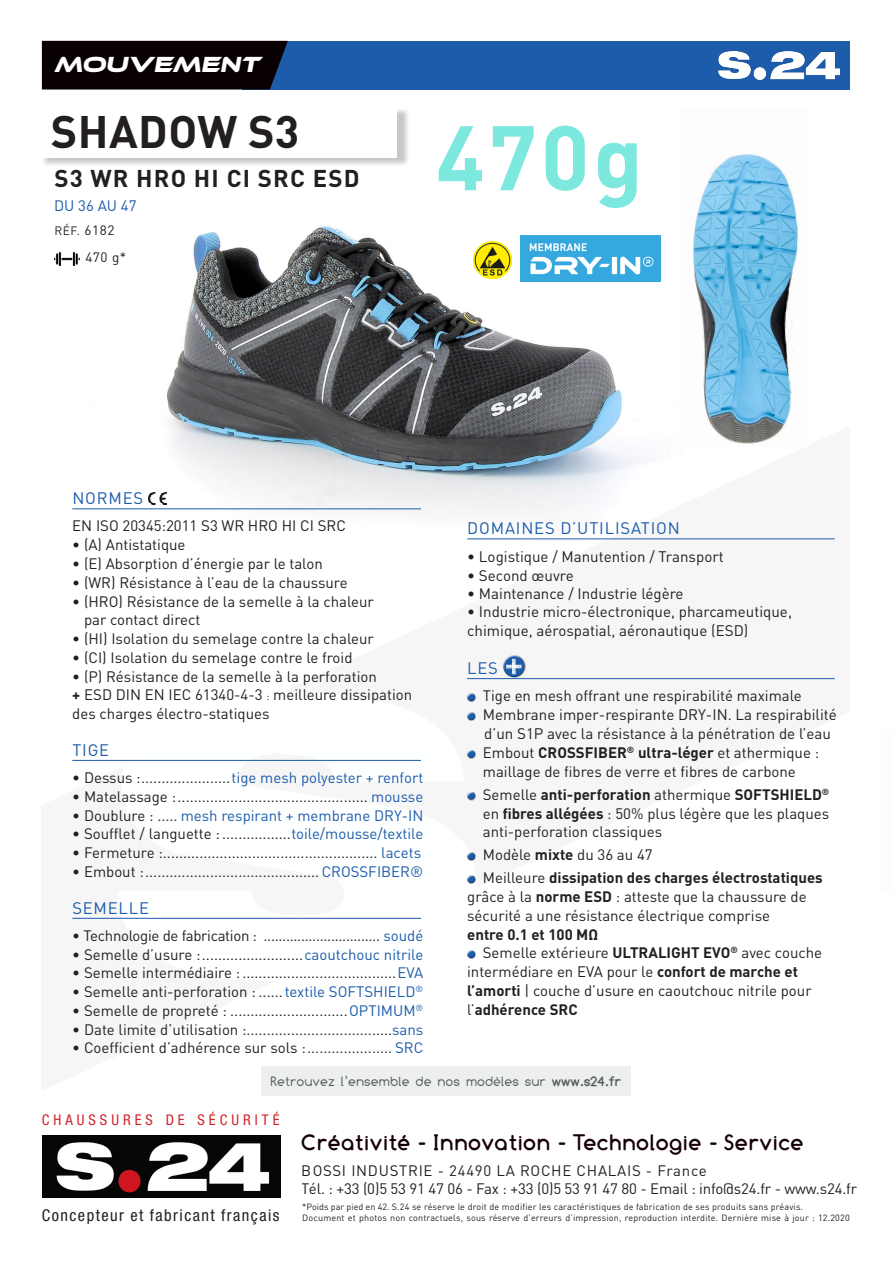
<style>
.page{position:relative;width:893px;height:1263px;background:#fff}
.page>*{position:absolute;margin:0;border:0;box-sizing:border-box;transform-origin:0 0}
.t1{font:700 90px "DIN Pro";color:#7ce8de}
.style_chaussure{font:700 45px "DIN Pro";letter-spacing:.01em;color:#231f20}
.t2{font:700 24px "DIN Pro";letter-spacing:.05em;color:#231f20}
.t3{font:italic 22.5px "Ethnocentric Rg";color:#fff}
.t4{font:700 21.9px "Comfortaa";letter-spacing:.06em;color:#160005}
.t5{font:16.5px "DIN Pro";letter-spacing:.05em;color:#1c5cab}
.t6{font:condensed 16.35px "Helvetica Neue LT Std";letter-spacing:.09em;color:#231f20}
.t7{font:15.15px/18.9px "DIN Pro";color:#231f20}
.t8{font:15px/18.8px "DIN Pro";color:#231f20}
.t9{font:15px/17.9px "DIN Pro";letter-spacing:.03em;color:#231f20}
.t10{font:15px "DIN Pro";letter-spacing:-.02em;color:#231f20}
.t11{font:15px "DIN Pro";color:#1c5cab}
.t12{font:700 15px "DIN Pro";color:#231f20}
.t13{font:condensed 14.85px "Helvetica Neue LT Std";letter-spacing:.27em;color:#d1232a}
.t14{font:13.5px "Comfortaa";letter-spacing:.02em;color:#555a60}
.t15{font:13.5px "DIN Pro";color:#231f20}
.t16{font:12px "DIN Pro";color:#231f20}
.t17{font:9px "DIN Pro";letter-spacing:.02em;color:#231f20}
.s1{font-size:13.5px}
.s2{font-weight:700}
.s3{font-size:10.5px}
.s4{color:#1c5cab}
.s5{color:#231f20}
</style>
<div class="page">
<img style="left:167px;top:226px;width:494px;height:199px">
<img style="left:72px;top:425px;width:763px;height:493px">
<div style="left:261px;top:1066px;width:370px;height:30px;background:#edefed"></div>
<div style="left:42px;top:107px;width:368px;height:60px;background:#231f20;opacity:.25"></div>
<div style="left:38px;top:108px;width:359px;height:50px;background:#fff"></div>
<img style="left:42px;top:1135px;width:239px;height:63px">
<div style="left:242px;top:41px;width:608px;height:49px;background:#1c5cab"></div>
<div style="left:42px;top:41px;width:246px;height:49px;background:#090002"></div>
<img style="left:718px;top:51px;width:122px;height:28px">
<img style="left:55px;top:253px;width:25px;height:12px">
<hr style="left:72px;top:508px;width:349px;height:1px;background:#1c5cab">
<hr style="left:72px;top:760px;width:349px;height:1px;background:#1c5cab">
<hr style="left:72px;top:918px;width:349px;height:1px;background:#1c5cab">
<svg style="left:149px;top:492px;width:18px;height:13px"></svg>
<hr style="left:467px;top:538px;width:368px;height:1px;background:#1c5cab">
<hr style="left:467px;top:678px;width:368px;height:1px;background:#1c5cab">
<div style="left:466px;top:692px;width:11px;height:8px;background:#f6f6f6"></div>
<div style="left:466px;top:693px;width:11px;height:10px;background:#231f20;opacity:.75"></div>
<div style="left:466px;top:711px;width:11px;height:8px;background:#f6f6f6"></div>
<div style="left:466px;top:712px;width:11px;height:10px;background:#231f20;opacity:.75"></div>
<div style="left:466px;top:749px;width:11px;height:8px;background:#f6f6f6"></div>
<div style="left:466px;top:750px;width:11px;height:10px;background:#231f20;opacity:.75"></div>
<div style="left:466px;top:790px;width:11px;height:8px;background:#f6f6f6"></div>
<div style="left:466px;top:792px;width:11px;height:10px;background:#231f20;opacity:.75"></div>
<div style="left:466px;top:851px;width:11px;height:8px;background:#f6f6f6"></div>
<div style="left:466px;top:852px;width:11px;height:10px;background:#231f20;opacity:.75"></div>
<div style="left:466px;top:874px;width:11px;height:8px;background:#fff"></div>
<div style="left:466px;top:875px;width:11px;height:10px;background:#231f20;opacity:.75"></div>
<div style="left:466px;top:950px;width:11px;height:10px;background:#231f20;opacity:.75"></div>
<svg style="left:502px;top:654px;width:24px;height:17px"></svg>
<div style="left:503px;top:657px;width:23px;height:22px;background:#231f20;opacity:.75"></div>
<svg style="left:506px;top:659px;width:16px;height:15px"></svg>
<img style="left:474px;top:241px;width:38px;height:38px">
<img style="left:679px;top:154px;width:129px;height:292px">
<img style="left:521px;top:235px;width:140px;height:46px">
<p class="t3" style="left:54px;top:51px;width:208px">MOUVEMENT</p>
<p class="style_chaussure" style="left:51px;top:101px;width:250px">SHADOW S3</p>
<p class="t2" style="left:54px;top:162px;width:307px">S3 WR HRO HI CI SRC ESD</p>
<p class="t16" style="left:54px;top:223px;width:62px">RÉF. <span class="s1">6182</span></p>
<p class="t15" style="left:85px;top:248px;width:42px">470 g*</p>
<p class="t11" style="left:54px;top:195px;width:84px">DU 36 AU 47</p>
<p class="t1" style="left:436px;top:97px;width:209px">470g</p>
<p class="t5" style="left:72px;top:487px;width:72px">NORMES</p>
<p class="t8" style="left:72px;top:516px;width:275px">EN ISO 20345:2011 S3 WR HRO HI CI SRC</p>
<p class="t8" style="left:72px;top:535px;width:115px">• (A) Antistatique</p>
<p class="t8" style="left:72px;top:554px;width:252px">• (E) Absorption d’énergie par le talon</p>
<p class="t8" style="left:72px;top:572px;width:277px">• (WR) Résistance à l’eau de la chaussure</p>
<p class="t8" style="left:84px;top:591px;width:291px;text-indent:-12px">• (HRO) Résistance de la semelle à la chaleur par contact direct</p>
<p class="t8" style="left:72px;top:629px;width:303px">• (HI) Isolation du semelage contre la chaleur</p>
<p class="t8" style="left:72px;top:647px;width:282px">• (CI) Isolation du semelage contre le froid</p>
<p class="t8" style="left:72px;top:666px;width:306px">• (P) Résistance de la semelle à la perforation</p>
<p class="t8" style="left:72px;top:685px;width:341px"><span class="s2">+</span> ESD DIN EN IEC 61340-4-3 <span class="s3">:</span> meilleure dissipation des charges électro-statiques</p>
<p class="t5" style="left:72px;top:738px;width:38px">TIGE</p>
<p class="t8" style="left:72px;top:768px;width:353px">• Dessus :......................<span class="s4">tige mesh polyester + renfort</span></p>
<p class="t8" style="left:72px;top:786px;width:353px">• Matelassage :............................................... <span class="s4">mousse</span></p>
<p class="t11" style="left:72px;top:805px;width:353px"><span class="s5">• Doublure : .....</span> mesh respirant + membrane DRY-IN</p>
<p class="t8" style="left:72px;top:824px;width:352px">• Soufflet / languette :.................<span class="s4">toile/mousse/textile</span></p>
<p class="t8" style="left:72px;top:843px;width:350px">• Fermeture :..................................................... <span class="s4">lacets</span></p>
<p class="t8" style="left:72px;top:861px;width:353px">• Embout :........................................... <span class="s4">CROSSFIBER®</span></p>
<p class="t5" style="left:72px;top:896px;width:78px">SEMELLE</p>
<p class="t10" style="left:72px;top:925px;width:353px">• Technologie de fabrication : ............................... <span class="s4">soudé</span></p>
<p class="t8" style="left:72px;top:944px;width:353px">• Semelle d’usure :.........................<span class="s4">caoutchouc nitrile</span></p>
<p class="t8" style="left:72px;top:963px;width:353px">• Semelle intermédiaire :......................................<span class="s4">EVA</span></p>
<p class="t8" style="left:72px;top:982px;width:353px">• Semelle anti-perforation : ......<span class="s4">textile SOFTSHIELD</span><sup>®</sup></p>
<p class="t8" style="left:72px;top:1000px;width:353px">• Semelle de propreté : .............................<span class="s4">OPTIMUM</span><sup>®</sup></p>
<p class="t8" style="left:72px;top:1019px;width:353px">• Date limite d’utilisation :....................................<span class="s4">sans</span></p>
<p class="t8" style="left:72px;top:1038px;width:353px">• Coefficient d’adhérence sur sols :..................... <span class="s4">SRC</span></p>
<p class="t5" style="left:467px;top:517px;width:214px">DOMAINES D’UTILISATION</p>
<p class="t7" style="left:467px;top:546px;width:258px">• Logistique / Manutention / Transport</p>
<p class="t7" style="left:467px;top:565px;width:108px">• Second œuvre</p>
<p class="t7" style="left:467px;top:584px;width:218px">• Maintenance / Industrie légère</p>
<p class="t7" style="left:467px;top:602px;width:326px">• Industrie micro-électronique, pharcameutique, chimique, aérospatial, aéronautique (ESD)</p>
<p class="t5" style="left:467px;top:657px;width:32px">LES</p>
<p class="t8" style="left:483px;top:686px;width:320px">Tige en mesh offrant une respirabilité maximale</p>
<p class="t7" style="left:483px;top:705px;width:355px">Membrane imper-respirante DRY-IN. La respirabilité</p>
<p class="t7" style="left:484px;top:724px;width:348px">d’un S1P avec la résistance à la pénétration de l’eau</p>
<p class="t8" style="left:483px;top:743px;width:338px">Embout <span class="s2">CROSSFIBER</span><sup>®</sup> <span class="s2">ultra-léger</span> et athermique : maillage de fibres de verre et fibres de carbone</p>
<p class="t8" style="left:483px;top:784px;width:348px;text-align:justify">Semelle <span class="s2">anti-perforation</span> athermique <span class="s2">SOFTSHIELD</span><sup>® </sup>en <span class="s2">fibres allégées</span> : 50% plus légère que les plaques anti-perforation classiques</p>
<p class="t8" style="left:483px;top:845px;width:171px">Modèle <span class="s2">mixte</span> du 36 au 47</p>
<p class="t8" style="left:467px;top:868px;width:357px;text-indent:16px">Meilleure <span class="s2">dissipation des charges électrostatiques </span>grâce à la <span class="s2">norme ESD</span> : atteste que la chaussure de sécurité a une résistance électrique comprise</p>
<p class="t12" style="left:467px;top:924px;width:132px">entre 0.1 et 100 MΩ</p>
<p class="t8" style="left:467px;top:943px;width:357px;text-indent:16px">Semelle extérieure <span class="s2">ULTRALIGHT EVO</span><sup>®</sup> avec couche intermédiare en EVA pour le <span class="s2">confort de marche et l’amorti</span> | couche d’usure en caoutchouc nitrile pour l’<span class="s2">adhérence SRC</span></p>
<p class="t14" style="left:271px;top:1074px;width:352px">Retrouvez l’ensemble de nos modèles sur <span class="s2">www.s24.fr</span></p>
<p class="t13" style="left:42px;top:1111px;width:239px">CHAUSSURES DE SÉCURITÉ</p>
<p class="t6" style="left:42px;top:1205px;width:239px">Concepteur et fabricant français</p>
<p class="t4" style="left:302px;top:1130px;width:503px">Créativité - Innovation - Technologie - Service</p>
<p class="t9" style="left:302px;top:1161px;width:557px">BOSSI INDUSTRIE - 24490 LA ROCHE CHALAIS - France<br>Tél. : +33 (0)5 53 91 47 06 - Fax : +33 (0)5 53 91 47 80 - Email : info@s24.fr - www.s24.fr</p>
<p class="t17" style="left:302px;top:1200px;width:502px">*Poids par pied en 42. S.24 se réserve le droit de modifier les caractéristiques de fabrication de ses produits sans préavis.</p>
<p class="t17" style="left:302px;top:1211px;width:549px">Document et photos non contractuels, sous réserve d’erreurs d’impression, reproduction interdite. Dernière mise à jour : 12.2020</p>
</div>
